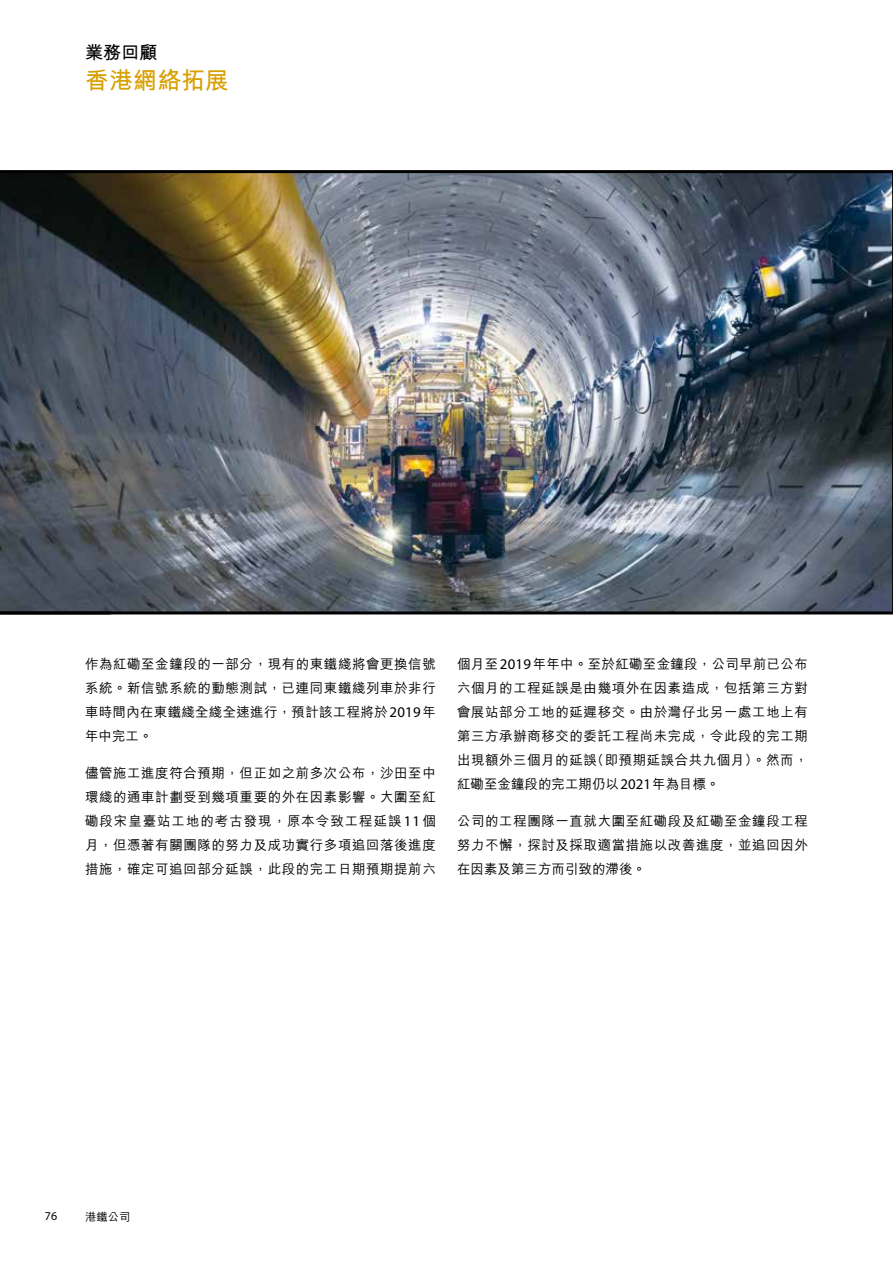
<style>
.page{position:relative;width:893px;height:1263px;background:#fff}
.page>*{position:absolute;margin:0;border:0;box-sizing:border-box;transform-origin:0 0}
.t1{font:700 24px "M Hei HK";color:#d89f00}
.t2{font:700 18px "M Hei HK";color:#000}
.t3{font:500 13.5px/24px "M Hei HK";letter-spacing:.04em;color:#000;text-align:justify}
.t4{font:12px "Myriad Pro";color:#000}
.t5{font:500 11.25px "M Hei HK";color:#000}
.s1{font-family:"Myriad Pro";font-weight:400;font-size:14.85px}
</style>
<div class="page">
<img style="left:0;top:170px;width:893px;height:444px">
<hr style="left:0;top:611px;width:111px;height:3px;background:#000">
<h2 class="t2" style="left:85px;top:39px;width:74px">業務回顧</h2>
<h1 class="t1" style="left:85px;top:63px;width:145px">香港網絡拓展</h1>
<p class="t3" style="left:85px;top:651px;width:352px">作為紅磡至金鐘段的一部分，現有的東鐵綫將會更換信號系統。新信號系統的動態測試，已連同東鐵綫列車於非行車時間內在東鐵綫全綫全速進行，預計該工程將於<span class="s1">2019</span>年年中完工。</p>
<p class="t3" style="left:85px;top:760px;width:352px">儘管施工進度符合預期，但正如之前多次公布，沙田至中環綫的通車計劃受到幾項重要的外在因素影響。大圍至紅磡段宋皇臺站工地的考古發現，原本令致工程延誤<span class="s1">11</span>個月，但憑著有關團隊的努力及成功實行多項追回落後進度措施，確定可追回部分延誤，此段的完工日期預期提前六</p>
<p class="t3" style="left:457px;top:651px;width:352px">個月至<span class="s1">2019</span>年年中。至於紅磡至金鐘段，公司早前已公布六個月的工程延誤是由幾項外在因素造成，包括第三方對會展站部分工地的延遲移交。由於灣仔北另一處工地上有第三方承辦商移交的委託工程尚未完成，令此段的完工期出現額外三個月的延誤（即預期延誤合共九個月）。然而，紅磡至金鐘段的完工期仍以<span class="s1">2021</span>年為目標。</p>
<p class="t3" style="left:457px;top:808px;width:352px">公司的工程團隊一直就大圍至紅磡段及紅磡至金鐘段工程努力不懈，探討及採取適當措施以改善進度，並追回因外在因素及第三方而引致的滯後。</p>
<p class="t4" style="left:45px;top:1210px;width:14px">76</p>
<p class="t5" style="left:85px;top:1208px;width:46px">港鐵公司</p>
</div>
